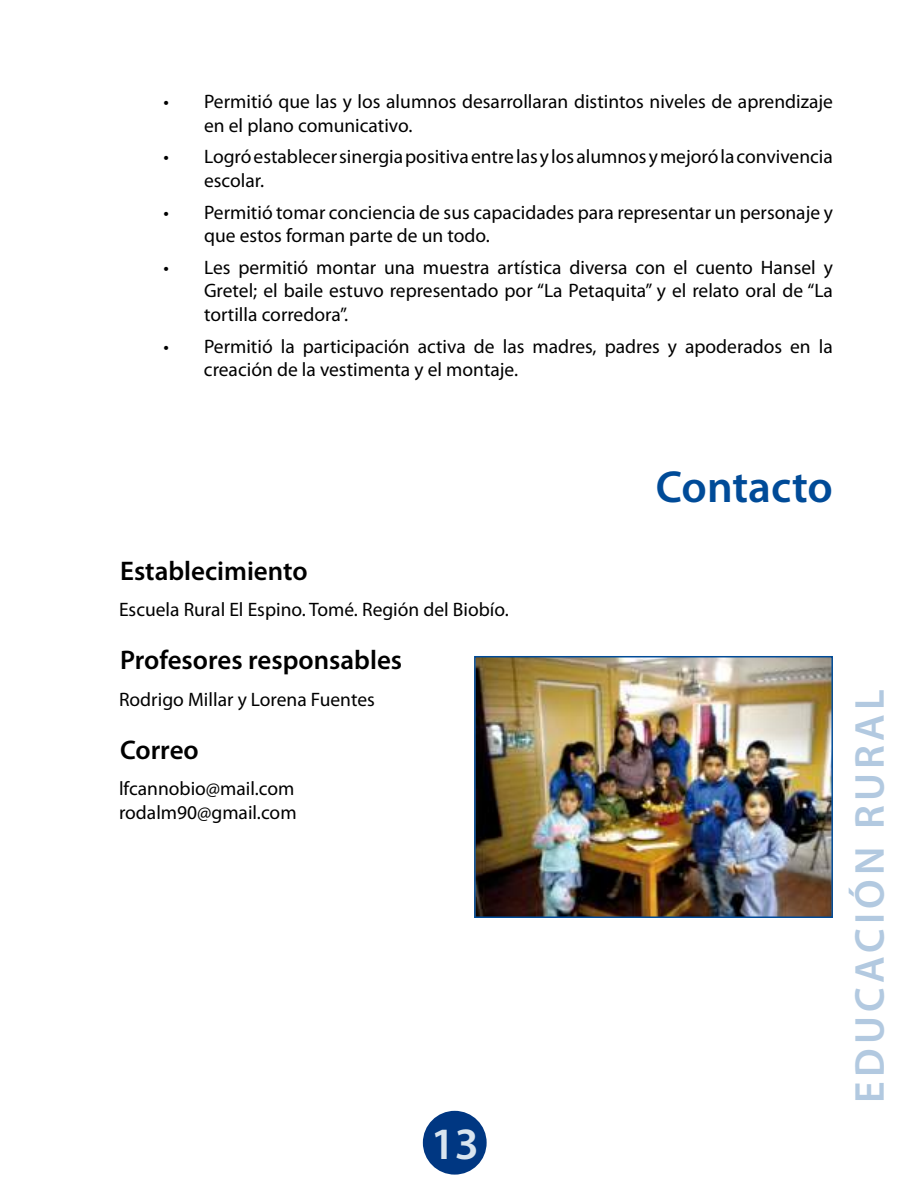
<style>
.page{position:relative;width:918px;height:1188px;background:#fff}
.page>*{position:absolute;margin:0;border:0;box-sizing:border-box;transform-origin:0 0}
.t1{font:600 45px "Myriad Pro";color:#004b98}
.t2{font:600 45px "Myriad Pro";color:#d8e4ef}
.t3{font:600 42px "Myriad Pro";letter-spacing:.1em;color:#b2c9e0}
.t4{font:600 27px "Myriad Pro";color:#000}
.t5{font:19.5px/23.4px "Myriad Pro";color:#000}
</style>
<div class="page">
<div style="left:423px;top:1111px;width:64px;height:64px;background:#003782;border-radius:50%"></div>
<img style="left:477px;top:659px;width:353px;height:256px">
<div style="left:474px;top:656px;width:359px;height:262px;border:2px solid #004b98"></div>
<p class="t5" style="left:204px;top:90px;width:630px;text-indent:-41px">• Permitió que las y los alumnos desarrollaran distintos niveles de aprendizaje en el plano comunicativo.</p>
<p class="t5" style="left:204px;top:145px;width:630px;text-indent:-40px">• Logróestablecersinergiapositivaentrelasylosalumnosymejorólaconvivencia escolar.</p>
<p class="t5" style="left:204px;top:200px;width:630px;text-indent:-41px">• Permitió tomar conciencia de sus capacidades para representar un personaje y que estos forman parte de un todo.</p>
<p class="t5" style="left:204px;top:256px;width:630px;text-align:justify;text-indent:-40px">• Les permitió montar una muestra artística diversa con el cuento Hansel y Gretel; el baile estuvo representado por “La Petaquita” y el relato oral de “La tortilla corredora”.</p>
<p class="t5" style="left:204px;top:334px;width:630px;text-indent:-40px">• Permitió la participación activa de las madres, padres y apoderados en la creación de la vestimenta y el montaje.</p>
<h3 class="t4" style="left:120px;top:553px;width:189px">Establecimiento</h3>
<p class="t5" style="left:119px;top:597px;width:391px">Escuela Rural El Espino. Tomé. Región del Biobío.</p>
<h3 class="t4" style="left:120px;top:643px;width:284px">Profesores responsables</h3>
<p class="t5" style="left:119px;top:687px;width:257px">Rodrigo Millar y Lorena Fuentes</p>
<h3 class="t4" style="left:120px;top:733px;width:80px">Correo</h3>
<p class="t5" style="left:119px;top:777px;width:179px">lfcannobio@mail.com rodalm90@gmail.com</p>
<h1 class="t2" style="left:431px;top:1115px;width:50px">13</h1>
<h1 class="t1" style="left:656px;top:459px;width:179px">Contacto</h1>
<h2 class="t3" style="left:843px;top:1103px;width:415px;rotate:-90deg">EDUCACIÓN RURAL</h2>
</div>
